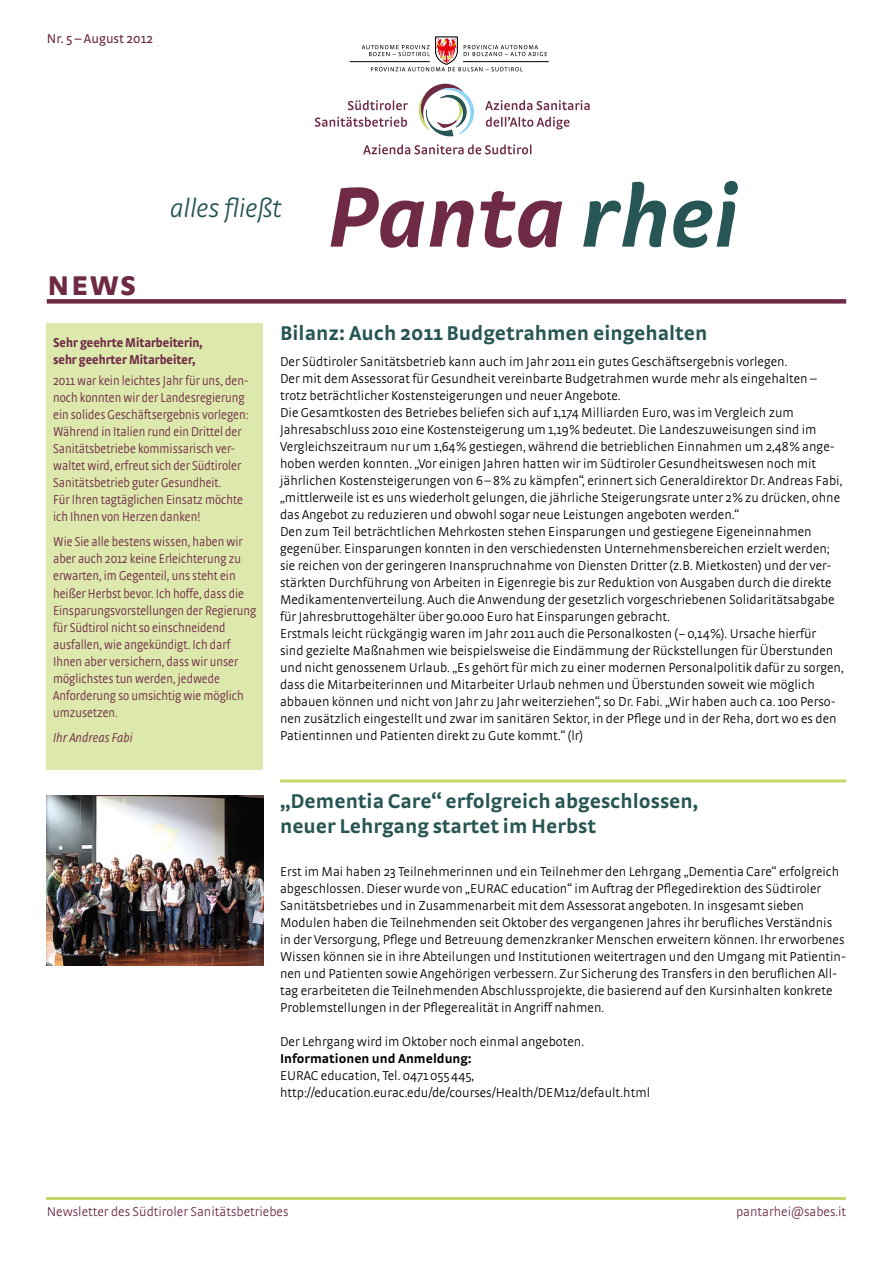
<style>
.page{position:relative;width:893px;height:1263px;background:#fff}
.page>*{position:absolute;margin:0;border:0;box-sizing:border-box;transform-origin:0 0}
.t1{font:italic 700 90px "Strada OT";color:#6f2a45}
.t2{font:700 36px "Strada OT";color:#6e2a45}
.t3{font:italic 300 27px "Strada OT";color:#275654}
.t4{font:700 21px/25.5px "Strada OT";color:#275553}
.t5{font:300 13.5px/17px "Strada OT";color:#000}
.t6{font:300 condensed 13.5px/17px "Strada OT";color:#6e2a45}
.t7{font:300 13.5px "Strada OT";color:#6e2a45}
.t8{font:700 condensed 13.5px/17px "Strada OT";letter-spacing:-.005em;color:#6e2a45}
.t9{font:700 13.5px "Strada OT";color:#000}
.t10{font:13.5px "Strada OT";color:#6e2a45}
.t11{font:italic 300 condensed 13.5px "Strada OT";color:#6e2a45}
.s1{color:#275654}
</style>
<div class="page">
<div style="left:47px;top:323px;width:216px;height:447px;background:#dde8ac"></div>
<img style="left:47px;top:795px;width:216px;height:170px">
<hr style="left:47px;top:1197px;width:799px;height:2px;background:#c5d76a">
<hr style="left:350px;top:61px;width:80px;height:1px;background:#000">
<hr style="left:463px;top:61px;width:86px;height:1px;background:#000">
<svg style="left:485px;top:100px;width:105px;height:10px"></svg>
<svg style="left:486px;top:117px;width:83px;height:12px"></svg>
<svg style="left:348px;top:100px;width:60px;height:10px"></svg>
<svg style="left:315px;top:117px;width:92px;height:10px"></svg>
<svg style="left:363px;top:144px;width:168px;height:10px"></svg>
<svg style="left:419px;top:84px;width:55px;height:52px"></svg>
<svg style="left:362px;top:37px;width:185px;height:34px"></svg>
<div style="left:47px;top:299px;width:799px;height:5px;background:#6e2a45"></div>
<hr style="left:280px;top:779px;width:566px;height:3px;background:#c5d76a">
<p class="t10" style="left:47px;top:30px;width:108px">Nr. 5 – August 2012</p>
<h2 class="t2" style="left:47px;top:261px;width:91px">News</h2>
<h3 class="t3" style="left:170px;top:193px;width:113px">alles fließt</h3>
<h1 class="t1" style="left:327px;top:163px;width:413px">Panta <span class="s1">rhei</span></h1>
<p class="t8" style="left:53px;top:334px;width:151px">Sehr geehrte Mitarbeiterin, sehr geehrter Mitarbeiter,</p>
<p class="t6" style="left:53px;top:372px;width:197px">2011 war kein leichtes Jahr für uns, den&shy;noch konnten wir der Landesregierung ein solides Geschäftsergebnis vorlegen:<br>Während in Italien rund ein Drittel der Sanitätsbetriebe kommissarisch ver&shy;waltet wird, erfreut sich der Südtiroler Sanitätsbetrieb guter Gesundheit.<br>Für Ihren tagtäglichen Einsatz möchte ich Ihnen von Herzen danken!</p>
<p class="t6" style="left:53px;top:534px;width:205px">Wie Sie alle bestens wissen, haben wir aber auch 2012 keine Erleichterung zu erwarten, im Gegenteil, uns steht ein heißer Herbst bevor. Ich hoffe, dass die Einsparungsvorstellungen der Regierung für Südtirol nicht so einschneidend ausfallen, wie angekündigt. Ich darf Ihnen aber versichern, dass wir unser möglichstes tun werden, jedwede Anforderung so umsichtig wie möglich umzusetzen.</p>
<p class="t11" style="left:53px;top:730px;width:81px">Ihr Andreas Fabi</p>
<h3 class="t4" style="left:280px;top:320px;width:429px">Bilanz: Auch 2011 Budgetrahmen eingehalten</h3>
<p class="t5" style="left:280px;top:353px;width:565px">Der Südtiroler Sanitätsbetrieb kann auch im Jahr 2011 ein gutes Geschäftsergebnis vorlegen.<br>Der mit dem Assessorat für Gesundheit vereinbarte Budgetrahmen wurde mehr als eingehalten – trotz beträchtlicher Kostensteigerungen und neuer Angebote.<br>Die Gesamtkosten des Betriebes beliefen sich auf 1,174 Milliarden Euro, was im Vergleich zum Jahresabschluss 2010 eine Kostensteigerung um 1,19% bedeutet. Die Landeszuweisungen sind im Vergleichszeitraum nur um 1,64% gestiegen, während die betrieblichen Einnahmen um 2,48% ange&shy;hoben werden konnten. „Vor einigen Jahren hatten wir im Südtiroler Gesundheitswesen noch mit jährlichen Kostensteigerungen von 6–8% zu kämpfen“, erinnert sich Generaldirektor Dr. Andreas Fabi, „mittlerweile ist es uns wiederholt gelungen, die jährliche Steigerungsrate unter 2% zu drücken, ohne das Angebot zu reduzieren und obwohl sogar neue Leistungen angeboten werden.“<br>Den zum Teil beträchtlichen Mehrkosten stehen Einsparungen und gestiegene Eigeneinnahmen gegenüber. Einsparungen konnten in den verschiedensten Unternehmensbereichen erzielt werden; sie reichen von der geringeren Inanspruchnahme von Diensten Dritter (z.B. Mietkosten) und der ver&shy;stärkten Durchführung von Arbeiten in Eigenregie bis zur Reduktion von Ausgaben durch die direkte Medikamentenverteilung. Auch die Anwendung der gesetzlich vorgeschriebenen Solidaritätsabgabe für Jahresbruttogehälter über 90.000 Euro hat Einsparungen gebracht.<br>Erstmals leicht rückgängig waren im Jahr 2011 auch die Personalkosten (−0,14%). Ursache hierfür<br>sind gezielte Maßnahmen wie beispielsweise die Eindämmung der Rückstellungen für Überstunden und nicht genossenem Urlaub. „Es gehört für mich zu einer modernen Personalpolitik dafür zu sorgen, dass die Mitarbeiterinnen und Mitarbeiter Urlaub nehmen und Überstunden soweit wie möglich abbauen können und nicht von Jahr zu Jahr weiterziehen“, so Dr. Fabi. „Wir haben auch ca. 100 Perso&shy;nen zusätzlich eingestellt und zwar im sanitären Sektor, in der Pflege und in der Reha, dort wo es den Patientinnen und Patienten direkt zu Gute kommt.“ (lr)</p>
<h3 class="t4" style="left:280px;top:788px;width:420px">„Dementia Care“ erfolgreich abgeschlossen, neuer Lehrgang startet im Herbst</h3>
<p class="t5" style="left:280px;top:863px;width:568px">Erst im Mai haben 23 Teilnehmerinnen und ein Teilnehmer den Lehrgang „Dementia Care“ erfolgreich abgeschlossen. Dieser wurde von „EURAC education“ im Auftrag der Pflegedirektion des Südtiroler Sanitätsbetriebes und in Zusammenarbeit mit dem Assessorat angeboten. In insgesamt sieben Modulen haben die Teilnehmenden seit Oktober des vergangenen Jahres ihr berufliches Verständnis in der Versorgung, Pflege und Betreuung demenzkranker Menschen erweitern können. Ihr erworbenes Wissen können sie in ihre Abteilungen und Institutionen weitertragen und den Umgang mit Patientin&shy;nen und Patienten sowie Angehörigen verbessern. Zur Sicherung des Transfers in den beruflichen All&shy;tag erarbeiteten die Teilnehmenden Abschlussprojekte, die basierend auf den Kursinhalten konkrete Problemstellungen in der Pflegerealität in Angriff nahmen.</p>
<p class="t5" style="left:280px;top:1033px;width:306px">Der Lehrgang wird im Oktober noch einmal angeboten.</p>
<p class="t9" style="left:280px;top:1050px;width:193px">Informationen und Anmeldung:</p>
<p class="t5" style="left:280px;top:1067px;width:372px">EURAC education, Tel. 0471055445, http://education.eurac.edu/de/courses/Health/DEM12/default.html</p>
<p class="t7" style="left:47px;top:1204px;width:243px">Newsletter des Südtiroler Sanitätsbetriebes</p>
<p class="t7" style="left:736px;top:1204px;width:112px">pantarhei@sabes.it</p>
</div>
